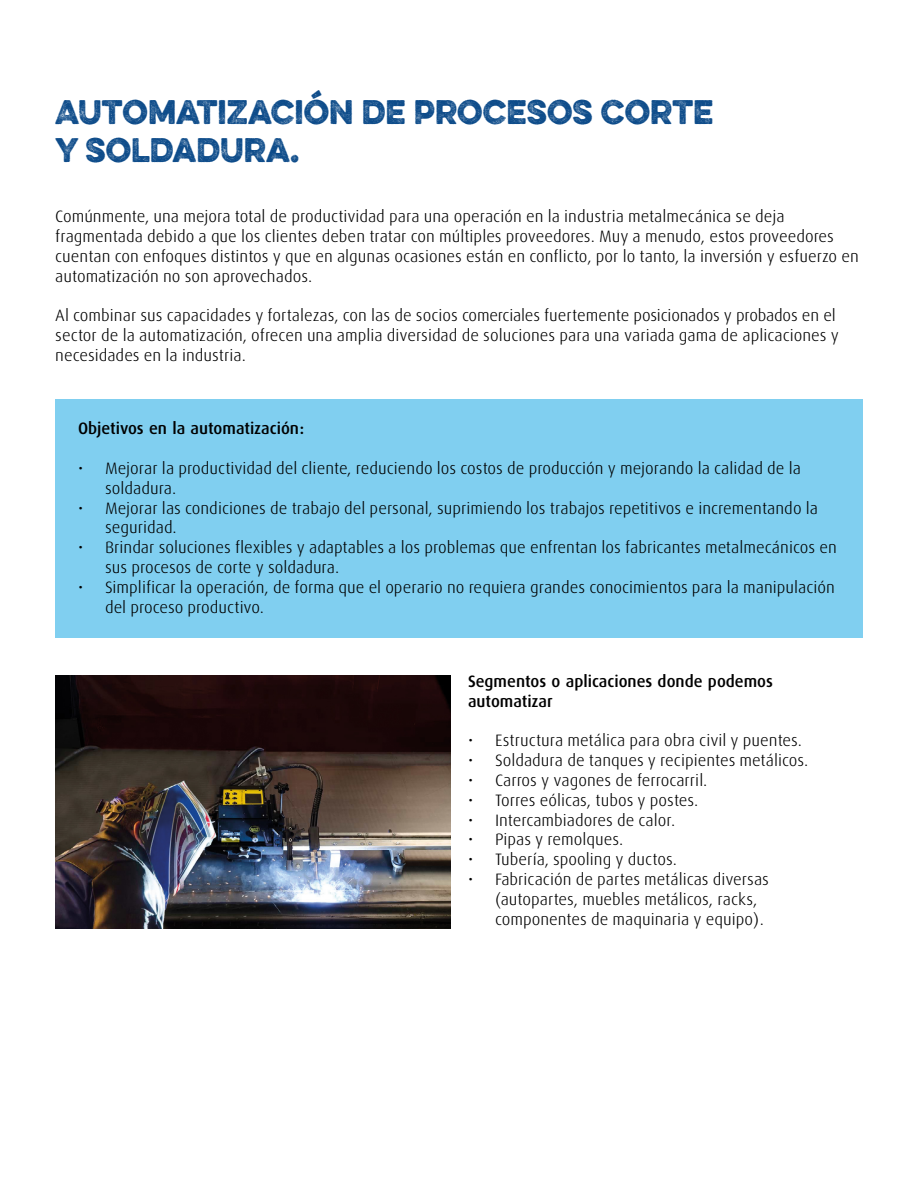
<style>
.page{position:relative;width:918px;height:1188px;background:#fff}
.page>*{position:absolute;margin:0;border:0;box-sizing:border-box;transform-origin:0 0}
.t1{font:30.6px/37.8px "Eveleth W01";color:#0e4c8a;scale:.95 1}
.t2{font:300 16.5px/19.8px "Linde Dax Global";color:#000}
.t3{font:500 16.5px/19.8px "Linde Dax Global";color:#000}
</style>
<div class="page">
<div style="left:55px;top:399px;width:808px;height:239px;background:#80cff0"></div>
<img style="left:55px;top:676px;width:395px;height:252px">
<h1 class="t1" style="left:55px;top:93px;width:694px">AUTOMATIZACIÓN DE PROCESOS CORTE<br>Y SOLDADURA.</h1>
<p class="t2" style="left:55px;top:207px;width:805px">Comúnmente, una mejora total de productividad para una operación en la industria metalmecánica se deja fragmentada debido a que los clientes deben tratar con múltiples proveedores. Muy a menudo, estos proveedores cuentan con enfoques distintos y que en algunas ocasiones están en conflicto, por lo tanto, la inversión y esfuerzo en automatización no son aprovechados.</p>
<p class="t2" style="left:55px;top:306px;width:785px">Al combinar sus capacidades y fortalezas, con las de socios comerciales fuertemente posicionados y probados en el sector de la automatización, ofrecen una amplia diversidad de soluciones para una variada gama de aplicaciones y necesidades en la industria.</p>
<p class="t3" style="left:78px;top:419px;width:228px">Objetivos en la automatización:</p>
<p class="t2" style="left:105px;top:458px;width:698px;text-indent:-27px">• Mejorar la productividad del cliente, reduciendo los costos de producción y mejorando la calidad de la soldadura.</p>
<p class="t2" style="left:105px;top:498px;width:715px;text-indent:-27px">• Mejorar las condiciones de trabajo del personal, suprimiendo los trabajos repetitivos e incrementando la seguridad.</p>
<p class="t2" style="left:105px;top:538px;width:733px;text-indent:-27px">• Brindar soluciones flexibles y adaptables a los problemas que enfrentan los fabricantes metalmecánicos en sus procesos de corte y soldadura.</p>
<p class="t2" style="left:105px;top:577px;width:731px;text-indent:-27px">• Simplificar la operación, de forma que el operario no requiera grandes conocimientos para la manipulación del proceso productivo.</p>
<p class="t3" style="left:468px;top:671px;width:307px">Segmentos o aplicaciones donde podemos automatizar</p>
<p class="t2" style="left:468px;top:731px;width:336px">• Estructura metálica para obra civil y puentes.</p>
<p class="t2" style="left:468px;top:751px;width:342px">• Soldadura de tanques y recipientes metálicos.</p>
<p class="t2" style="left:468px;top:770px;width:241px">• Carros y vagones de ferrocarril.</p>
<p class="t2" style="left:468px;top:790px;width:232px">• Torres eólicas, tubos y postes.</p>
<p class="t2" style="left:468px;top:810px;width:209px">• Intercambiadores de calor.</p>
<p class="t2" style="left:468px;top:830px;width:157px">• Pipas y remolques.</p>
<p class="t2" style="left:468px;top:850px;width:211px">• Tubería, spooling y ductos.</p>
<p class="t2" style="left:495px;top:869px;width:275px;text-indent:-27px">• Fabricación de partes metálicas diversas (autopartes, muebles metálicos, racks, componentes de maquinaria y equipo).</p>
</div>
